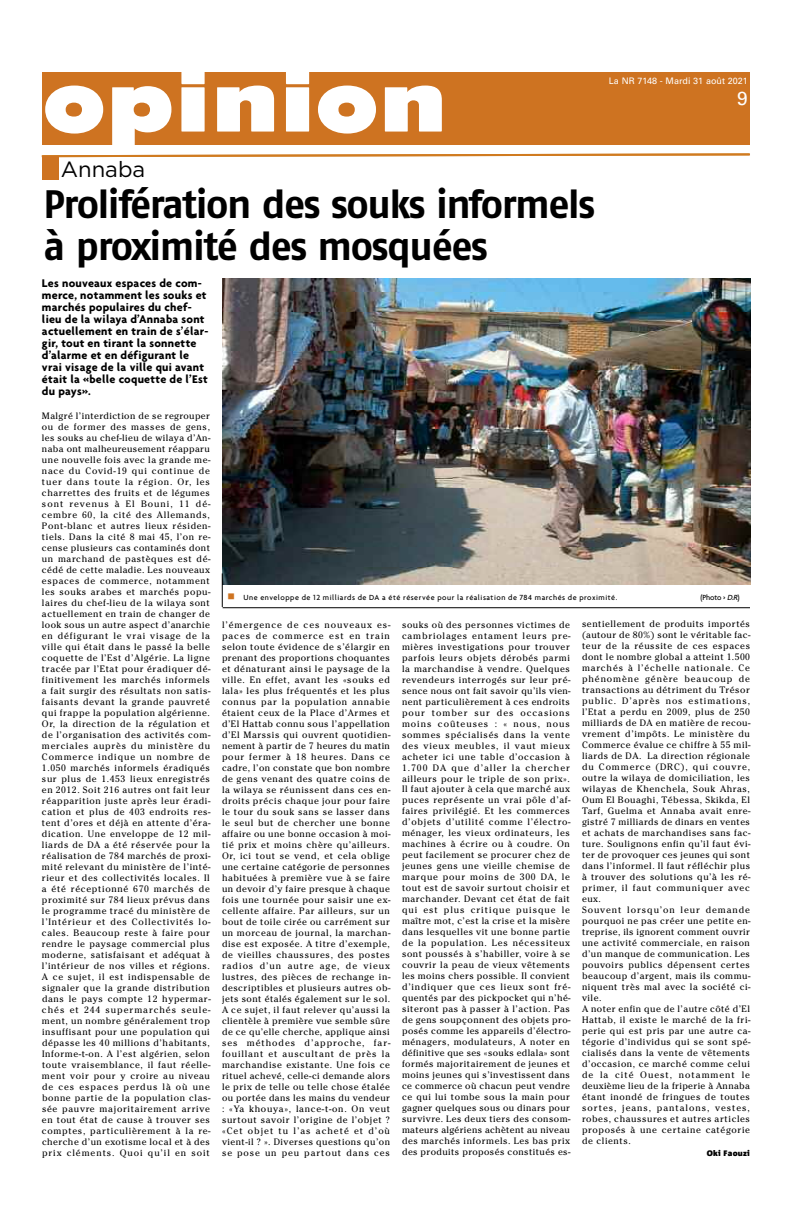
<style>
.page{position:relative;width:792px;height:1224px;background:#fff}
.page>*{position:absolute;margin:0;border:0;box-sizing:border-box;transform-origin:0 0}
.t1{font:700 87.7px "Eagle";color:#fff;scale:1.19 1}
.t2{font:700 39.7px/42.1px "Fago No";letter-spacing:-.035em;color:#000}
.t3{font:22px "Gotham";color:#000}
.t4{font:19px "Univers";color:#fff}
.t5{font:700 12px/12px "Agenda";letter-spacing:.02em;color:#000}
.t6{font:9.2px/11px "Cheltenham";letter-spacing:.055em;color:#000;text-align:justify}
.t7{font:9px "Univers";color:#fff}
.t8{font:500 8px "Agenda";letter-spacing:.065em;color:#000}
.t9{font:900 8px "Corpid";letter-spacing:.04em;color:#000}
.s1{color:#ce7321}
.s2{font-style:italic}
</style>
<div class="page">
<img style="left:222px;top:278px;width:528px;height:307px">
<hr style="left:223px;top:607px;width:527px;height:1px;background:#000">
<hr style="left:222px;top:573px;width:1px;height:34px;background:#000">
<div style="left:43px;top:72px;width:707px;height:73px;background:#ce7321"></div>
<svg style="left:41px;top:153px;width:709px;height:5px"></svg>
<div style="left:42px;top:156px;width:16px;height:24px;background:#ce7321"></div>
<p class="t1" style="left:43px;top:50px;width:342px">opinion</p>
<p class="t7" style="left:609px;top:78px;width:140px">La NR 7148 - Mardi 31 août 2021</p>
<p class="t4" style="left:737px;top:92px;width:12px">9</p>
<p class="t3" style="left:61px;top:157px;width:86px">Annaba</p>
<p class="t2" style="left:44px;top:186px;width:553px">Prolifération des souks informels à proximité des mosquées</p>
<p class="t5" style="left:42px;top:277px;width:168px">Les nouveaux espaces de com&shy;merce, notamment les souks et marchés populaires du chef&shy;lieu de la wilaya d’Annaba sont actuellement en train de s’élar&shy;gir, tout en tirant la sonnette d’alarme et en défigurant le vrai visage de la ville qui avant était la «belle coquette de l’Est du pays».</p>
<p class="t6" style="left:42px;top:410px;width:170px">Malgré l’interdiction de se regrouper ou de former des masses de gens, les souks au chef-lieu de wilaya d’An&shy;naba ont malheureusement réapparu une nouvelle fois avec la grande me&shy;nace du Covid-19 qui continue de tuer dans toute la région. Or, les charrettes des fruits et de légumes sont revenus à El Bouni, 11 dé&shy;cembre 60, la cité des Allemands, Pont-blanc et autres lieux résiden&shy;tiels. Dans la cité 8 mai 45, l’on re&shy;cense plusieurs cas contaminés dont un marchand de pastèques est dé&shy;cédé de cette maladie. Les nouveaux espaces de commerce, notamment les souks arabes et marchés popu&shy;laires du chef-lieu de la wilaya sont actuellement en train de changer de look sous un autre aspect d’anarchie en défigurant le vrai visage de la ville qui était dans le passé la belle coquette de l’Est d’Algérie. La ligne tracée par l’Etat pour éradiquer dé&shy;finitivement les marchés informels a fait surgir des résultats non satis&shy;faisants devant la grande pauvreté qui frappe la population algérienne.<br>Or, la direction de la régulation et de l’organisation des activités com&shy;merciales auprès du ministère du Commerce indique un nombre de 1.050 marchés informels éradiqués sur plus de 1.453 lieux enregistrés en 2012. Soit 216 autres ont fait leur réapparition juste après leur éradi&shy;cation et plus de 403 endroits res&shy;tent d’ores et déjà en attente d’éra&shy;dication. Une enveloppe de 12 mil&shy;liards de DA a été réservée pour la réalisation de 784 marchés de proxi&shy;mité relevant du ministère de l’inté&shy;rieur et des collectivités locales. Il a été réceptionné 670 marchés de proximité sur 784 lieux prévus dans le programme tracé du ministère de l’Intérieur et des Collectivités lo&shy;cales. Beaucoup reste à faire pour rendre le paysage commercial plus moderne, satisfaisant et adéquat à l’intérieur de nos villes et régions.<br>A ce sujet, il est indispensable de signaler que la grande distribution dans le pays compte 12 hypermar&shy;chés et 244 supermarchés seule&shy;ment, un nombre généralement trop insuffisant pour une population qui dépasse les 40 millions d’habitants, Informe-t-on. A l’est algérien, selon toute vraisemblance, il faut réelle&shy;ment voir pour y croire au niveau de ces espaces perdus là où une bonne partie de la population clas&shy;sée pauvre majoritairement arrive en tout état de cause à trouver ses comptes, particulièrement à la re&shy;cherche d’un exotisme local et à des prix cléments. Quoi qu’il en soit</p>
<p class="t8" style="left:228px;top:593px;width:391px"><span class="s1">■</span> Une enveloppe de 12 milliards de DA a été réservée pour la réalisation de 784 marchés de proximité.</p>
<p class="t8" style="left:701px;top:593px;width:41px">(Photo &gt; <span class="s2">D.R</span>)</p>
<p class="t6" style="left:222px;top:619px;width:170px">l’émergence de ces nouveaux es&shy;paces de commerce est en train selon toute évidence de s’élargir en prenant des proportions choquantes et dénaturant ainsi le paysage de la ville. En effet, avant les «souks ed lala» les plus fréquentés et les plus connus par la population annabie étaient ceux de la Place d’Armes et d’El Hattab connu sous l’appellation d’El Marssis qui ouvrent quotidien&shy;nement à partir de 7 heures du matin pour fermer à 18 heures. Dans ce cadre, l’on constate que bon nombre de gens venant des quatre coins de la wilaya se réunissent dans ces en&shy;droits précis chaque jour pour faire le tour du souk sans se lasser dans le seul but de chercher une bonne affaire ou une bonne occasion à moi&shy;tié prix et moins chère qu’ailleurs.<br>Or, ici tout se vend, et cela oblige une certaine catégorie de personnes habituées à première vue à se faire un devoir d’y faire presque à chaque fois une tournée pour saisir une ex&shy;cellente affaire. Par ailleurs, sur un bout de toile cirée ou carrément sur un morceau de journal, la marchan&shy;dise est exposée. A titre d’exemple, de vieilles chaussures, des postes radios d’un autre age, de vieux lustres, des pièces de rechange in&shy;descriptibles et plusieurs autres ob&shy;jets sont étalés également sur le sol.<br>A ce sujet, il faut relever qu’aussi la clientèle à première vue semble sûre de ce qu’elle cherche, applique ainsi ses méthodes d’approche, far&shy;fouillant et auscultant de près la marchandise existante. Une fois ce rituel achevé, celle-ci demande alors le prix de telle ou telle chose étalée ou portée dans les mains du vendeur : «Ya khouya», lance-t-on. On veut surtout savoir l’origine de l’objet ? «Cet objet tu l’as acheté et d’où vient-il ? ». Diverses questions qu’on se pose un peu partout dans ces</p>
<p class="t6" style="left:402px;top:619px;width:170px">souks où des personnes victimes de cambriolages entament leurs pre&shy;mières investigations pour trouver parfois leurs objets dérobés parmi la marchandise à vendre. Quelques revendeurs interrogés sur leur pré&shy;sence nous ont fait savoir qu’ils vien&shy;nent particulièrement à ces endroits pour tomber sur des occasions moins coûteuses : « nous, nous sommes spécialisés dans la vente des vieux meubles, il vaut mieux acheter ici une table d’occasion à 1.700 DA que d’aller la chercher ailleurs pour le triple de son prix».<br>Il faut ajouter à cela que marché aux puces représente un vrai pôle d’af&shy;faires privilégié. Et les commerces d’objets d’utilité comme l’électro&shy;ménager, les vieux ordinateurs, les machines à écrire ou à coudre. On peut facilement se procurer chez de jeunes gens une vieille chemise de marque pour moins de 300 DA, le tout est de savoir surtout choisir et marchander. Devant cet état de fait qui est plus critique puisque le maître mot, c’est la crise et la misère dans lesquelles vit une bonne partie de la population. Les nécessiteux sont poussés à s’habiller, voire à se couvrir la peau de vieux vêtements les moins chers possible. Il convient d’indiquer que ces lieux sont fré&shy;quentés par des pickpocket qui n’hé&shy;siteront pas à passer à l’action. Pas de gens soupçonnent des objets pro&shy;posés comme les appareils d’électro&shy;ménagers, modulateurs, A noter en définitive que ses «souks edlala» sont formés majoritairement de jeunes et moins jeunes qui s’investissent dans ce commerce où chacun peut vendre ce qui lui tombe sous la main pour gagner quelques sous ou dinars pour survivre. Les deux tiers des consom&shy;mateurs algériens achètent au niveau des marchés informels. Les bas prix des produits proposés constitués es-</p>
<p class="t6" style="left:582px;top:619px;width:170px;text-align:left">sentiellement de produits importés (autour de 80%) sont le véritable fac&shy;teur de la réussite de ces espaces dont le nombre global a atteint 1.500 marchés à l’échelle nationale. Ce phénomène génère beaucoup de transactions au détriment du Trésor public. D’après nos estimations, l’Etat a perdu en 2009, plus de 250 milliards de DA en matière de recou&shy;vrement d’impôts. Le ministère du Commerce évalue ce chiffre à 55 mil&shy;liards de DA. La direction régionale du Commerce (DRC), qui couvre, outre la wilaya de domiciliation, les wilayas de Khenchela, Souk Ahras, Oum El Bouaghi, Tébessa, Skikda, El Tarf, Guelma et Annaba avait enre&shy;gistré 7 milliards de dinars en ventes et achats de marchandises sans fac&shy;ture. Soulignons enfin qu’il faut évi&shy;ter de provoquer ces jeunes qui sont dans l’informel. Il faut réfléchir plus à trouver des solutions qu’à les ré&shy;primer, il faut communiquer avec eux.<br>Souvent lorsqu’on leur demande pourquoi ne pas créer une petite en&shy;treprise, ils ignorent comment ouvrir une activité commerciale, en raison d’un manque de communication. Les pouvoirs publics dépensent certes beaucoup d’argent, mais ils commu&shy;niquent très mal avec la société ci&shy;vile.<br>A noter enfin que de l’autre côté d’El Hattab, il existe le marché de la fri&shy;perie qui est pris par une autre ca&shy;tégorie d’individus qui se sont spé&shy;cialisés dans la vente de vêtements d’occasion, ce marché comme celui de la cité Ouest, notamment le deuxième lieu de la friperie à Annaba étant inondé de fringues de toutes sortes, jeans, pantalons, vestes, robes, chaussures et autres articles proposés à une certaine catégorie de clients.</p>
<p class="t9" style="left:707px;top:1150px;width:45px">Oki Faouzi</p>
</div>
